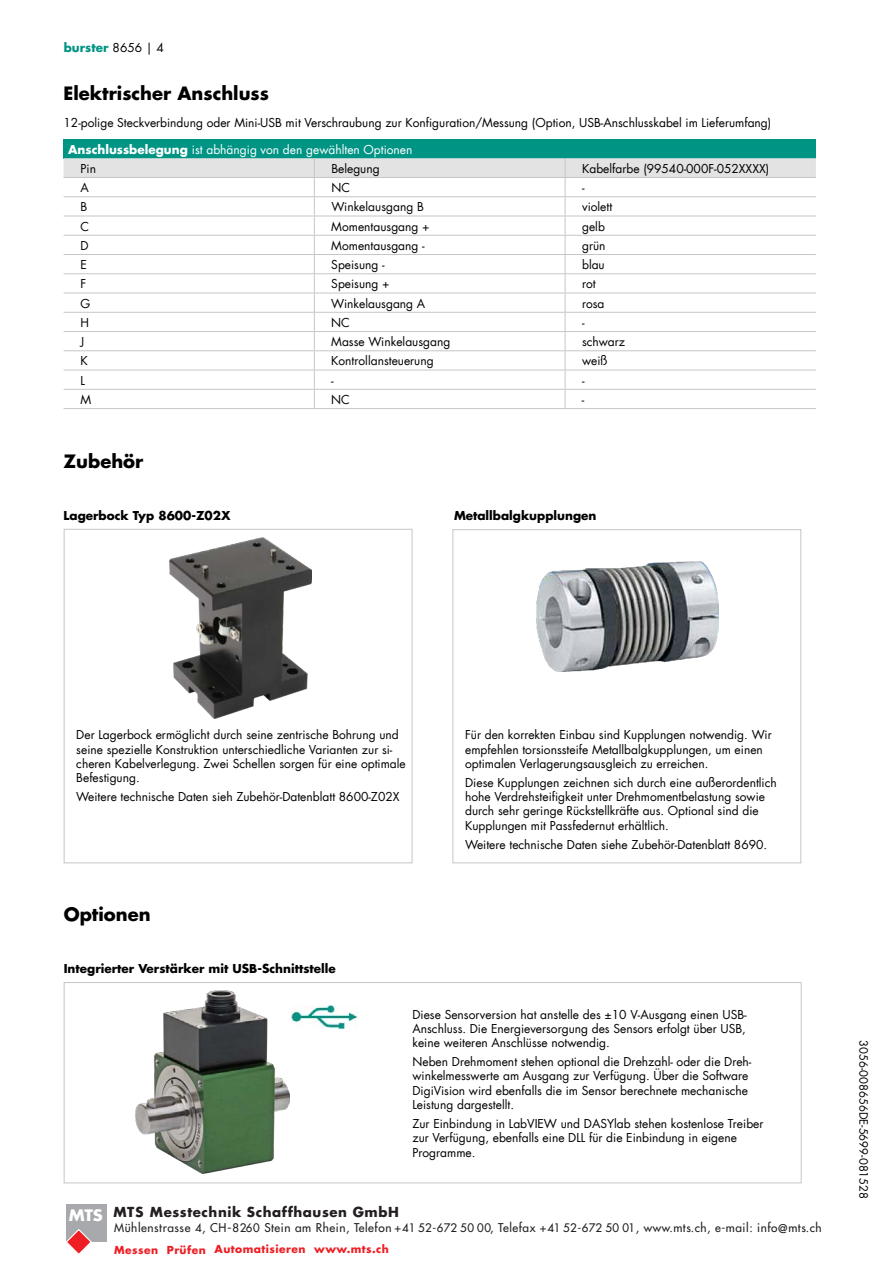
<style>
.page{position:relative;width:893px;height:1263px;background:#fff}
.page>*{position:absolute;margin:0;border:0;box-sizing:border-box;transform-origin:0 0}
.t1{font:700 18px "Futura LT";color:#000}
.t2{font:700 13.35px "Futura";letter-spacing:.04em;color:#231f20}
.t3{font:12px/14.4px "Futura LT";color:#000}
.t4{font:700 12px "Futura LT";color:#000}
.t5{font:12px/19.2px "Futura LT";color:#fff}
.t6{font:700 12px "Futura LT";color:#009484}
.t7{font:11.85px "Futura";letter-spacing:.045em;color:#231f20}
.t8{font:11.25px "Futura LT";color:#000}
.t9{font:700 10.8px "Futura";letter-spacing:.04em;color:#ee1e24}
.s1{font-weight:400;color:#000}
.s2{font-weight:700}
.s3{color:#000}
.s4{font-size:15.45px;color:#fff}
.s5{font-size:11.55px}
.s6{font-size:12px}
</style>
<div class="page">
<div style="left:64px;top:139px;width:752px;height:19px;background:#009484"></div>
<hr style="left:64px;top:408px;width:250px;height:1px;background:#c6c6c6">
<hr style="left:314px;top:408px;width:251px;height:1px;background:#c6c6c6">
<hr style="left:565px;top:408px;width:251px;height:1px;background:#c6c6c6">
<svg style="left:64px;top:158px;width:752px;height:250px"></svg>
<img style="left:536px;top:561px;width:182px;height:110px">
<img style="left:135px;top:990px;width:154px;height:183px">
<div style="left:64px;top:529px;width:348px;height:334px;border:1px solid #c6c6c6"></div>
<div style="left:452px;top:529px;width:349px;height:334px;border:1px solid #c6c6c6"></div>
<div style="left:64px;top:982px;width:737px;height:201px;border:1px solid #c6c6c6"></div>
<img style="left:291px;top:1005px;width:67px;height:24px">
<img style="left:169px;top:538px;width:143px;height:180px">
<div style="left:66px;top:1204px;width:40px;height:38px;background:#a8a9ad"></div>
<svg style="left:66px;top:1229px;width:26px;height:25px"></svg>
<p class="t6" style="left:64px;top:40px;width:102px">burster <span class="s1">8656 | 4</span></p>
<h1 class="t1" style="left:64px;top:81px;width:207px">Elektrischer Anschluss</h1>
<p class="t3" style="left:64px;top:116px;width:709px">12-polige Steckverbindung oder Mini-USB mit Verschraubung zur Konfiguration/Messung (Option, USB-Anschlusskabel im Lieferumfang)</p>
<p class="t5" style="left:81px;top:140px;width:333px;text-indent:-12px"><span class="s2">Anschlussbelegung</span> ist abhängig von den gewählten Optionen<br><span class="s3">Pin</span></p>
<p class="t3" style="left:331px;top:161px;width:50px">Belegung</p>
<p class="t3" style="left:582px;top:161px;width:189px">Kabelfarbe (99540-000F-052XXXX)</p>
<p class="t3" style="left:81px;top:181px;width:10px">A</p>
<p class="t3" style="left:331px;top:181px;width:20px">NC</p>
<p class="t3" style="left:582px;top:181px;width:4px">-</p>
<p class="t3" style="left:81px;top:200px;width:8px">B</p>
<p class="t3" style="left:331px;top:200px;width:94px">Winkelausgang B</p>
<p class="t3" style="left:582px;top:200px;width:32px">violett</p>
<p class="t3" style="left:81px;top:219px;width:10px">C</p>
<p class="t3" style="left:331px;top:219px;width:100px">Momentausgang +</p>
<p class="t3" style="left:582px;top:219px;width:24px">gelb</p>
<p class="t3" style="left:81px;top:238px;width:10px">D</p>
<p class="t3" style="left:331px;top:238px;width:95px">Momentausgang -</p>
<p class="t3" style="left:582px;top:238px;width:25px">grün</p>
<p class="t3" style="left:81px;top:258px;width:8px">E</p>
<p class="t3" style="left:331px;top:258px;width:55px">Speisung -</p>
<p class="t3" style="left:582px;top:258px;width:24px">blau</p>
<p class="t3" style="left:81px;top:277px;width:7px">F</p>
<p class="t3" style="left:331px;top:277px;width:60px">Speisung +</p>
<p class="t3" style="left:582px;top:277px;width:15px">rot</p>
<p class="t3" style="left:80px;top:296px;width:11px">G</p>
<p class="t3" style="left:331px;top:296px;width:96px">Winkelausgang A</p>
<p class="t3" style="left:582px;top:296px;width:24px">rosa</p>
<p class="t3" style="left:80px;top:315px;width:10px">H</p>
<p class="t3" style="left:331px;top:315px;width:20px">NC</p>
<p class="t3" style="left:582px;top:315px;width:4px">-</p>
<p class="t3" style="left:80px;top:335px;width:5px">J</p>
<p class="t3" style="left:331px;top:335px;width:121px">Masse Winkelausgang</p>
<p class="t3" style="left:582px;top:335px;width:45px">schwarz</p>
<p class="t3" style="left:80px;top:354px;width:9px">K</p>
<p class="t3" style="left:331px;top:354px;width:104px">Kontrollansteuerung</p>
<p class="t3" style="left:582px;top:354px;width:27px">weiß</p>
<p class="t3" style="left:80px;top:373px;width:6px">L</p>
<p class="t3" style="left:331px;top:373px;width:4px">-</p>
<p class="t3" style="left:582px;top:373px;width:4px">-</p>
<p class="t3" style="left:80px;top:392px;width:12px">M</p>
<p class="t3" style="left:331px;top:392px;width:20px">NC</p>
<p class="t3" style="left:582px;top:392px;width:4px">-</p>
<h1 class="t1" style="left:64px;top:449px;width:81px">Zubehör</h1>
<p class="t4" style="left:64px;top:508px;width:168px">Lagerbock Typ 8600-Z02X</p>
<p class="t4" style="left:454px;top:508px;width:144px">Metallbalgkupplungen</p>
<p class="t3" style="left:76px;top:728px;width:331px">Der Lagerbock ermöglicht durch seine zentrische Bohrung und seine spezielle Konstruktion unterschiedliche Varianten zur si&shy;cheren Kabelverlegung. Zwei Schellen sorgen für eine optimale Befestigung.</p>
<p class="t3" style="left:76px;top:789px;width:325px">Weitere technische Daten sieh Zubehör-Datenblatt 8600-Z02X</p>
<h1 class="t1" style="left:64px;top:902px;width:88px">Optionen</h1>
<p class="t4" style="left:64px;top:961px;width:273px">Integrierter Verstärker mit USB-Schnittstelle</p>
<p class="t3" style="left:465px;top:728px;width:308px">Für den korrekten Einbau sind Kupplungen notwendig. Wir empfehlen torsionssteife Metallbalgkupplungen, um einen optimalen Verlagerungsausgleich zu erreichen.</p>
<p class="t3" style="left:465px;top:775px;width:313px">Diese Kupplungen zeichnen sich durch eine außerordentlich hohe Verdrehsteifigkeit unter Drehmomentbelastung sowie durch sehr geringe Rückstellkräfte aus. Optional sind die Kupplungen mit Passfedernut erhältlich.</p>
<p class="t3" style="left:465px;top:837px;width:304px">Weitere technische Daten siehe Zubehör-Datenblatt 8690.</p>
<p class="t3" style="left:412px;top:1007px;width:336px;text-align:justify">Diese Sensorversion hat anstelle des ±10 V-Ausgang einen USB-Anschluss. Die Energieversorgung des Sensors erfolgt über USB, keine weiteren Anschlüsse notwendig.</p>
<p class="t3" style="left:412px;top:1054px;width:340px">Neben Drehmoment stehen optional die Drehzahl- oder die Dreh&shy;winkelmesswerte am Ausgang zur Verfügung. Über die Software DigiVision wird ebenfalls die im Sensor berechnete mechanische Leistung dargestellt.</p>
<p class="t3" style="left:412px;top:1116px;width:353px">Zur Einbindung in LabVIEW und DASYlab stehen kostenlose Treiber zur Verfügung, ebenfalls eine DLL für die Einbindung in eigene<br>Programme.</p>
<p class="t2" style="left:69px;top:1206px;width:331px"><span class="s4">MTS</span> MTS Messtechnik Schaffhausen GmbH</p>
<p class="t7" style="left:114px;top:1221px;width:709px">Mühlenstrasse <span class="s5">4</span><span class="s6">,</span> CH<span class="s6">-</span><span class="s5">8260</span> Stein am Rhein, Telefon <span class="s6">+</span><span class="s5">41 52-672 50 00</span><span class="s6">,</span> Telefax <span class="s6">+</span><span class="s5">41 52-672 50 01</span><span class="s6">,</span> www.mts.ch, e-mail: info@mts.ch</p>
<p class="t9" style="left:114px;top:1244px;width:276px">Messen Prüfen Automatisieren www.mts.ch</p>
<p class="t8" style="left:871px;top:1040px;width:161px;rotate:90deg">3056-008656DE-5699-081528</p>
</div>
